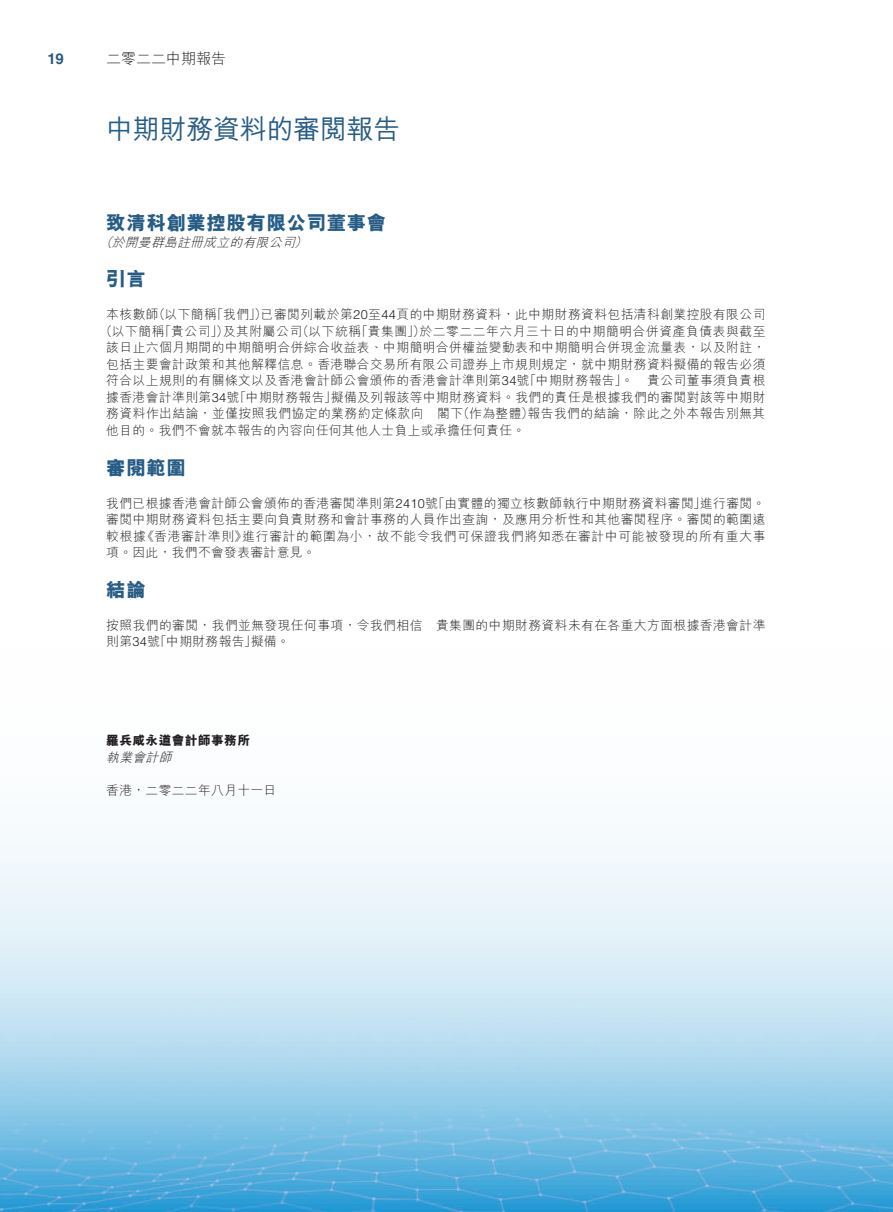
<style>
.page{position:relative;width:893px;height:1212px;background:#fff}
.page>*{position:absolute;margin:0;border:0;box-sizing:border-box;transform-origin:0 0}
.t1{font:500 27px "M Hei HK";letter-spacing:-.01em;color:#265c86}
.t2{font:800 19.5px "M Hei HK";letter-spacing:.03em;color:#265c86}
.t3{font:300 15px "M Hei HK";color:#231f20}
.t4{font:700 15px "Helvetica LT Std";color:#265c86}
.t5{font:300 12.75px/16.5px "M Hei HK";letter-spacing:.035em;color:#231f20}
.t6{font:300 12.75px "M Hei HK";letter-spacing:.055em;color:#231f20}
.t7{font:italic 300 12.75px "M Hei HK";color:#231f20}
.t8{font:800 12.75px "M Hei HK";letter-spacing:.03em;color:#231f20}
.s1{font-family:"Helvetica LT Std"}
</style>
<div class="page">
<img style="left:0;top:845px;width:893px;height:367px">
<p class="t4" style="left:47px;top:49px;width:18px">19</p>
<p class="t3" style="left:106px;top:51px;width:121px">二零二二中期報告</p>
<h1 class="t1" style="left:106px;top:109px;width:295px">中期財務資料的審閱報告</h1>
<h2 class="t2" style="left:106px;top:213px;width:282px">致清科創業控股有限公司董事會</h2>
<p class="t7" style="left:294px;top:235px;width:18px">(</p>
<p class="t7" style="left:100px;top:235px;width:18px">（</p>
<h2 class="t2" style="left:106px;top:269px;width:41px">引言</h2>
<p class="t7" style="left:112px;top:235px;width:188px">於開曼群島註冊成立的有限公司</p>
<p class="t5" style="left:106px;top:306px;width:54px">本核數師</p>
<p class="t5" style="left:153px;top:306px;width:66px">（以下簡稱</p>
<p class="t5" style="left:211px;top:306px;width:57px">「我們」）</p>
<p class="t5" style="left:261px;top:306px;width:506px">已審閱列載於第<span class="s1">20</span>至<span class="s1">44</span>頁的中期財務資料，此中期財務資料包括清科創業控股有限公司</p>
<p class="t5" style="left:100px;top:323px;width:66px">（以下簡稱</p>
<p class="t5" style="left:106px;top:339px;width:661px">該日止六個月期間的中期簡明合併綜合收益表、中期簡明合併權益變動表和中期簡明合併現金流量表，以及附註，</p>
<p class="t5" style="left:106px;top:356px;width:661px">包括主要會計政策和其他解釋信息。香港聯合交易所有限公司證券上市規則規定，就中期財務資料擬備的報告必須</p>
<p class="t5" style="left:106px;top:372px;width:661px">符合以上規則的有關條文以及香港會計師公會頒佈的香港會計準則第<span class="s1">34</span> 「號中期財務報告」。　貴公司董事須負責根</p>
<p class="t5" style="left:331px;top:389px;width:436px">擬備及列報該等中期財務資料。我們的責任是根據我們的審閱對該等中期財</p>
<p class="t5" style="left:159px;top:323px;width:71px">「貴公司」）</p>
<p class="t5" style="left:296px;top:323px;width:66px">（以下統稱</p>
<p class="t5" style="left:355px;top:323px;width:71px">「貴集團」）</p>
<p class="t5" style="left:223px;top:323px;width:81px">及其附屬公司</p>
<p class="t5" style="left:419px;top:323px;width:348px">於二零二二年六月三十日的中期簡明合併資產負債表與截至</p>
<p class="t5" style="left:106px;top:389px;width:232px">據香港會計準則第<span class="s1">34</span> 「號中期財務報告」</p>
<p class="t5" style="left:457px;top:405px;width:78px">（作為整體）</p>
<p class="t5" style="left:106px;top:405px;width:421px">務資料作出結論，並僅按照我們協定的業務約定條款向　閣下<br>他目的。我們不會就本報告的內容向任何其他人士負上或承擔任何責任。</p>
<h2 class="t2" style="left:106px;top:458px;width:81px">審閱範圍</h2>
<p class="t5" style="left:528px;top:405px;width:239px">報告我們的結論，除此之外本報告別無其</p>
<p class="t5" style="left:106px;top:494px;width:601px">我們已根據香港會計師公會頒佈的香港審閱準則第<span class="s1">2410</span> 「號由實體的獨立核數師執行中期財務資料審閱」</p>
<p class="t5" style="left:106px;top:511px;width:661px">審閱中期財務資料包括主要向負責財務和會計事務的人員作出查詢，及應用分析性和其他審閱程序。審閱的範圍遠</p>
<p class="t6" style="left:243px;top:529px;width:524px">進行審計的範圍為小，故不能令我們可保證我們將知悉在審計中可能被發現的所有重大事</p>
<p class="t5" style="left:700px;top:494px;width:67px">進行審閱。</p>
<p class="t5" style="left:106px;top:527px;width:211px">較根據<br>項。因此，我們不會發表審計意見。</p>
<h2 class="t2" style="left:106px;top:580px;width:41px">結論</h2>
<p class="t5" style="left:251px;top:617px;width:516px;text-indent:-144px">按照我們的審閱，我們並無發現任何事項，令我們相信　貴集團的中期財務資料未有在各重大方面根據香港會計準擬備。</p>
<p class="t5" style="left:142px;top:527px;width:107px">《香港審計準則》</p>
<p class="t5" style="left:106px;top:633px;width:152px">則第<span class="s1">34</span> 「號中期財務報告」</p>
<p class="t8" style="left:106px;top:734px;width:145px">羅兵咸永道會計師事務所</p>
<p class="t7" style="left:106px;top:751px;width:70px">執業會計師</p>
<p class="t5" style="left:106px;top:782px;width:172px">香港，二零二二年八月十一日</p>
</div>
